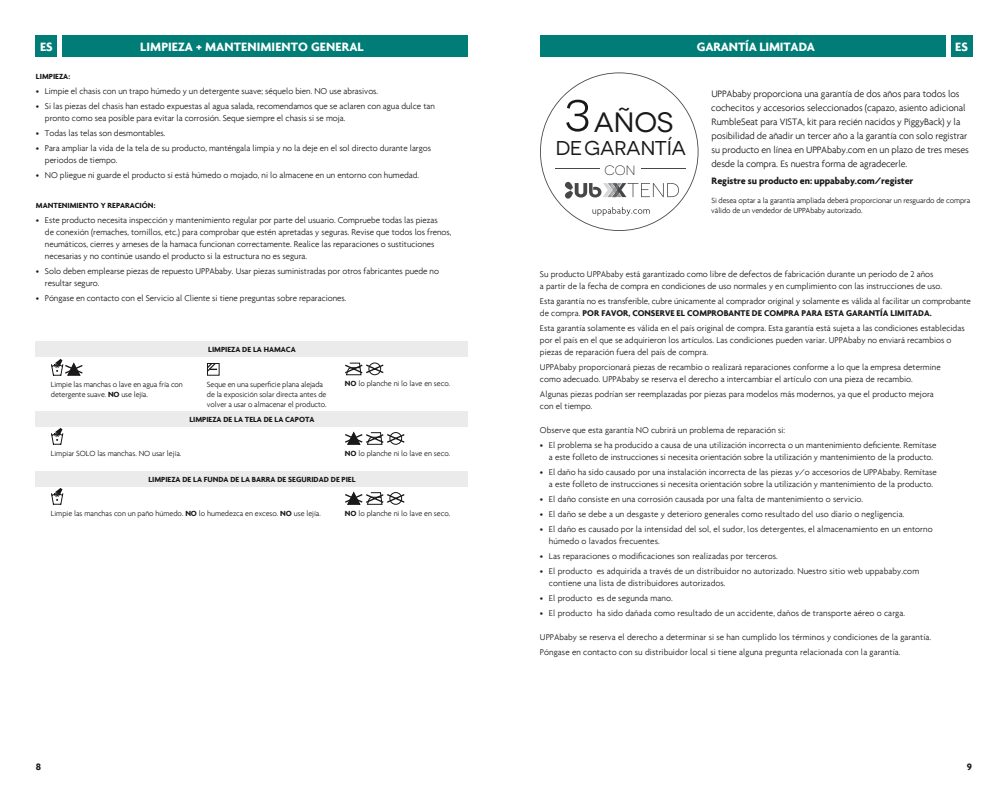
<style>
.page{position:relative;width:1008px;height:792px;background:#fff}
.page>*{position:absolute;margin:0;border:0;box-sizing:border-box;transform-origin:0 0}
.t1{font:28px "Novecentowide";color:#1b1819}
.t2{font:20px "Novecentosanswide";letter-spacing:-.01em;color:#1b1819}
.t3{font:300 13.5px "Novecentosanswide";color:#1b1819}
.t4{font:700 13px "Agenda";letter-spacing:.005em;color:#fff}
.t5{font:300 10px/14px "Agenda";letter-spacing:-.01em;color:#1b1819}
.t6{font:700 10px "Agenda";letter-spacing:-.01em;color:#1b1819}
.t7{font:300 9px/12px "Agenda";color:#1b1819}
.t8{font:300 8px/10px "Agenda";letter-spacing:-.01em;color:#1b1819}
.t9{font:700 8px "Agenda";color:#1b1819}
.s1{font-weight:700}
</style>
<div class="page">
<div style="left:36px;top:342px;width:432px;height:15px;background:#ebebec"></div>
<div style="left:36px;top:411px;width:432px;height:15px;background:#ebebec"></div>
<div style="left:36px;top:471px;width:432px;height:15px;background:#ebebec"></div>
<div style="left:63px;top:36px;width:405px;height:21px;background:#007d76"></div>
<div style="left:36px;top:36px;width:21px;height:21px;background:#007d76"></div>
<div style="left:540px;top:36px;width:405px;height:21px;background:#007d76"></div>
<div style="left:951px;top:36px;width:21px;height:21px;background:#007d76"></div>
<svg style="left:51px;top:359px;width:32px;height:17px"></svg>
<svg style="left:345px;top:362px;width:39px;height:14px"></svg>
<svg style="left:51px;top:428px;width:13px;height:17px"></svg>
<svg style="left:345px;top:431px;width:60px;height:14px"></svg>
<svg style="left:51px;top:488px;width:13px;height:17px"></svg>
<svg style="left:345px;top:491px;width:60px;height:14px"></svg>
<svg style="left:540px;top:72px;width:158px;height:159px"></svg>
<svg style="left:207px;top:363px;width:10px;height:9px"></svg>
<h3 class="t4" style="left:40px;top:42px;width:14px">ES</h3>
<h2 class="t4" style="left:140px;top:42px;width:225px">LIMPIEZA + MANTENIMIENTO GENERAL</h2>
<h2 class="t4" style="left:697px;top:42px;width:120px">GARANTÍA LIMITADA</h2>
<h3 class="t4" style="left:955px;top:42px;width:14px">ES</h3>
<h3 class="t9" style="left:36px;top:73px;width:36px">LIMPIEZA:</h3>
<p class="t7" style="left:36px;top:85px;width:344px">• Limpie el chasis con un trapo húmedo y un detergente suave; séquelo bien. NO use abrasivos.</p>
<p class="t7" style="left:45px;top:100px;width:391px;text-indent:-9px">• Si las piezas del chasis han estado expuestas al agua salada, recomendamos que se aclaren con agua dulce tan pronto como sea posible para evitar la corrosión. Seque siempre el chasis si se moja.</p>
<p class="t7" style="left:36px;top:127px;width:131px">• Todas las telas son desmontables.</p>
<p class="t7" style="left:45px;top:142px;width:388px;text-indent:-9px">• Para ampliar la vida de la tela de su producto, manténgala limpia y no la deje en el sol directo durante largos periodos de tiempo.</p>
<p class="t7" style="left:36px;top:169px;width:385px">• NO pliegue ni guarde el producto si está húmedo o mojado, ni lo almacene en un entorno con humedad.</p>
<h3 class="t9" style="left:36px;top:202px;width:121px">MANTENIMIENTO Y REPARACIÓN:</h3>
<p class="t7" style="left:45px;top:214px;width:408px;text-indent:-9px">• Este producto necesita inspección y mantenimiento regular por parte del usuario. Compruebe todas las piezas<br>de conexión (remaches, tornillos, etc.) para comprobar que estén apretadas y seguras. Revise que todos los frenos, neumáticos, cierres y arneses de la hamaca funcionan correctamente. Realice las reparaciones o sustituciones necesarias y no continúe usando el producto si la estructura no es segura.</p>
<p class="t7" style="left:45px;top:265px;width:395px;text-indent:-9px">• Solo deben emplearse piezas de repuesto UPPAbaby. Usar piezas suministradas por otros fabricantes puede no resultar seguro.</p>
<p class="t7" style="left:36px;top:292px;width:312px">• Póngase en contacto con el Servicio al Cliente si tiene preguntas sobre reparaciones.</p>
<p class="t5" style="left:711px;top:88px;width:259px">UPPAbaby proporciona una garantía de dos años para todos los cochecitos y accesorios seleccionados (capazo, asiento adicional RumbleSeat para VISTA, kit para recién nacidos y PiggyBack) y la posibilidad de añadir un tercer año a la garantía con solo registrar su producto en línea en UPPAbaby.com en un plazo de tres meses desde la compra. Es nuestra forma de agradecerle.</p>
<p class="t6" style="left:712px;top:177px;width:203px">Registre su producto en: uppababy.com/register</p>
<p class="t8" style="left:711px;top:196px;width:260px">Si desea optar a la garantía ampliada deberá proporcionar un resguardo de compra válido de un vendedor de UPPAbaby autorizado.</p>
<h1 class="t1" style="left:594px;top:105px;width:81px">AÑOS</h1>
<h2 class="t2" style="left:556px;top:136px;width:132px">DE GARANTÍA</h2>
<h3 class="t3" style="left:604px;top:163px;width:33px">CON</h3>
<p class="t7" style="left:540px;top:268px;width:404px">Su producto UPPAbaby está garantizado como libre de defectos de fabricación durante un periodo de 2 años<br>a partir de la fecha de compra en condiciones de uso normales y en cumplimiento con las instrucciones de uso.</p>
<p class="t7" style="left:540px;top:295px;width:432px">Esta garantía no es transferible, cubre únicamente al comprador original y solamente es válida al facilitar un comprobante de compra. <span class="s1">POR FAVOR, CONSERVE EL COMPROBANTE DE COMPRA PARA ESTA GARANTÍA LIMITADA.</span></p>
<p class="t7" style="left:540px;top:322px;width:426px">Esta garantía solamente es válida en el país original de compra. Esta garantía está sujeta a las condiciones establecidas por el país en el que se adquirieron los artículos. Las condiciones pueden variar. UPPAbaby no enviará recambios o piezas de reparación fuera del país de compra.</p>
<p class="t7" style="left:540px;top:361px;width:402px">UPPAbaby proporcionará piezas de recambio o realizará reparaciones conforme a lo que la empresa determine como adecuado. UPPAbaby se reserva el derecho a intercambiar el artículo con una pieza de recambio.</p>
<p class="t7" style="left:540px;top:388px;width:395px">Algunas piezas podrían ser reemplazadas por piezas para modelos más modernos, ya que el producto mejora con el tiempo.</p>
<p class="t7" style="left:540px;top:424px;width:247px">Observe que esta garantía NO cubrirá un problema de reparación si:</p>
<p class="t7" style="left:549px;top:439px;width:389px;text-indent:-9px">• El problema se ha producido a causa de una utilización incorrecta o un mantenimiento deficiente. Remítase a este folleto de instrucciones si necesita orientación sobre la utilización y mantenimiento de la producto.</p>
<p class="t7" style="left:540px;top:466px;width:398px;text-align:center">• El daño ha sido causado por una instalación incorrecta de las piezas y/o accesorios de UPPAbaby. Remítase a este folleto de instrucciones si necesita orientación sobre la utilización y mantenimiento de la producto.</p>
<p class="t7" style="left:540px;top:493px;width:325px">• El daño consiste en una corrosión causada por una falta de mantenimiento o servicio.</p>
<p class="t7" style="left:540px;top:508px;width:366px">• El daño se debe a un desgaste y deterioro generales como resultado del uso diario o negligencia.</p>
<p class="t7" style="left:549px;top:523px;width:385px;text-indent:-9px">• El daño es causado por la intensidad del sol, el sudor, los detergentes, el almacenamiento en un entorno húmedo o lavados frecuentes.</p>
<p class="t7" style="left:540px;top:550px;width:239px">• Las reparaciones o modificaciones son realizadas por terceros.</p>
<p class="t7" style="left:549px;top:565px;width:372px;text-indent:-9px">• El producto es adquirida a través de un distribuidor no autorizado. Nuestro sitio web uppababy.com contiene una lista de distribuidores autorizados.</p>
<p class="t7" style="left:540px;top:592px;width:134px">• El producto es de segunda mano.</p>
<p class="t7" style="left:540px;top:607px;width:367px">• El producto ha sido dañada como resultado de un accidente, daños de transporte aéreo o carga.</p>
<p class="t7" style="left:540px;top:631px;width:393px">UPPAbaby se reserva el derecho a determinar si se han cumplido los términos y condiciones de la garantía.</p>
<p class="t7" style="left:540px;top:646px;width:362px">Póngase en contacto con su distribuidor local si tiene alguna pregunta relacionada con la garantía.</p>
<h3 class="t9" style="left:208px;top:347px;width:89px">LIMPIEZA DE LA HAMACA</h3>
<p class="t8" style="left:51px;top:380px;width:133px">Limpie las manchas o lave en agua fría con</p>
<p class="t8" style="left:207px;top:380px;width:118px">Seque en una superficie plana alejada</p>
<p class="t8" style="left:345px;top:379px;width:107px"><span class="s1">NO</span> lo planche ni lo lave en seco.</p>
<p class="t8" style="left:51px;top:390px;width:98px">detergente suave. <span class="s1">NO</span> use lejía.</p>
<p class="t8" style="left:207px;top:390px;width:121px">de la exposición solar directa antes de volver a usar o almacenar el producto.</p>
<h3 class="t9" style="left:189px;top:416px;width:127px">LIMPIEZA DE LA TELA DE LA CAPOTA</h3>
<p class="t8" style="left:51px;top:449px;width:132px">Limpiar SOLO las manchas. NO usar lejía.</p>
<p class="t8" style="left:345px;top:449px;width:107px"><span class="s1">NO</span> lo planche ni lo lave en seco.</p>
<h3 class="t9" style="left:148px;top:476px;width:209px">LIMPIEZA DE LA FUNDA DE LA BARRA DE SEGURIDAD DE PIEL</h3>
<p class="t8" style="left:51px;top:509px;width:271px">Limpie las manchas con un paño húmedo. <span class="s1">NO</span> lo humedezca en exceso. <span class="s1">NO</span> use lejía.</p>
<p class="t8" style="left:345px;top:509px;width:107px"><span class="s1">NO</span> lo planche ni lo lave en seco.</p>
<p class="t6" style="left:36px;top:762px;width:7px">8</p>
<p class="t6" style="left:967px;top:762px;width:7px">9</p>
</div>
